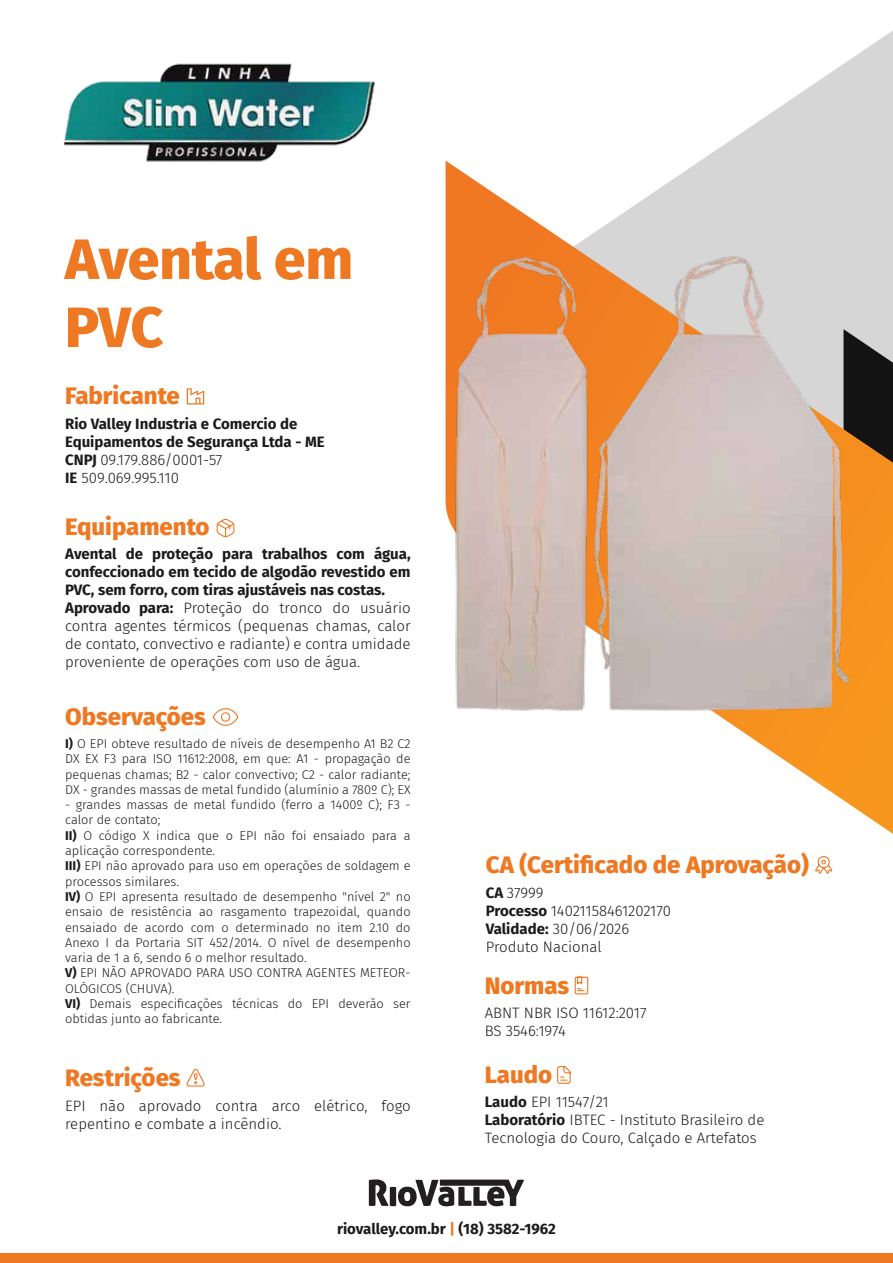
<style>
.page{position:relative;width:893px;height:1263px;background:#fff}
.page>*{position:absolute;margin:0;border:0;box-sizing:border-box;transform-origin:0 0}
.t1{font:800 56.7px/68.1px "Fira Sans";letter-spacing:-.005em;color:#ef7823}
.t2{font:800 24px "Fira Sans";color:#ef7822}
.t3{font:300 15px/18px "Fira Sans";color:#1c1a1a}
.t4{font:700 15px/18px "Fira Sans";color:#1c1a1a}
.t5{font:300 12.75px/15.3px "Fira Sans";color:#1c1a1a;text-align:justify}
.s1{font-weight:300}
.s2{font-weight:700}
.s3{color:#ef7822}
</style>
<div class="page">
<div style="left:0;top:1253px;width:893px;height:10px;background:#ef7822"></div>
<svg style="left:700px;top:30px;width:193px;height:131px"></svg>
<svg style="left:446px;top:161px;width:447px;height:673px"></svg>
<img style="left:64px;top:63px;width:311px;height:99px">
<svg style="left:574px;top:976px;width:15px;height:19px"></svg>
<svg style="left:557px;top:1066px;width:14px;height:18px"></svg>
<svg style="left:187px;top:388px;width:17px;height:16px"></svg>
<svg style="left:216px;top:518px;width:19px;height:20px"></svg>
<svg style="left:213px;top:708px;width:26px;height:18px"></svg>
<div style="left:221px;top:712px;width:9px;height:10px;border:1px solid #ef7822;border-radius:50%"></div>
<svg style="left:187px;top:1069px;width:18px;height:18px"></svg>
<svg style="left:815px;top:856px;width:18px;height:18px"></svg>
<svg style="left:369px;top:1179px;width:155px;height:27px"></svg>
<img style="left:445px;top:240px;width:413px;height:486px">
<h1 class="t1" style="left:65px;top:220px;width:290px">Avental em<br>PVC</h1>
<h2 class="t2" style="left:65px;top:375px;width:116px">Fabricante</h2>
<p class="t4" style="left:65px;top:414px;width:261px">Rio Valley Industria e Comercio de<br>Equipamentos de Segurança Ltda - ME<br>CNPJ <span class="s1">09.179.886/0001-57<br></span>IE <span class="s1">509.069.995.110</span></p>
<h2 class="t2" style="left:65px;top:505px;width:146px">Equipamento</h2>
<p class="t3" style="left:65px;top:545px;width:347px"><span class="s2">Avental de proteção para trabalhos com água, confeccionado em tecido de algodão revestido em PVC, sem forro, com tiras ajustáveis nas costas.<br>Aprovado para:</span> Proteção do tronco do usuário contra agentes térmicos (pequenas chamas, calor de contato, convectivo e radiante) e contra umidade proveniente de operações com uso de água.</p>
<h2 class="t2" style="left:65px;top:696px;width:142px">Observações</h2>
<p class="t5" style="left:65px;top:736px;width:347px"><span class="s2">I)</span> O EPI obteve resultado de níveis de desempenho A1 B2 C2<br>DX EX F3 para ISO 11612:2008, em que: A1 - propagação de pequenas chamas; B2 - calor convectivo; C2 - calor radiante; DX - grandes massas de metal fundido (alumínio a 780º C); EX</p>
<p class="t5" style="left:65px;top:797px;width:347px;text-align:left">- grandes massas de metal fundido (ferro a 1400º C); F3 - calor de contato;<br><span class="s2">II)</span> O código X indica que o EPI não foi ensaiado para a aplicação correspondente.<br><span class="s2">III)</span> EPI não aprovado para uso em operações de soldagem e processos similares.<br><span class="s2">IV)</span> O EPI apresenta resultado de desempenho "nível 2" no ensaio de resistência ao rasgamento trapezoidal, quando ensaiado de acordo com o determinado no item 2.10 do Anexo I da Portaria SIT 452/2014. O nível de desempenho varia de 1 a 6, sendo 6 o melhor resultado.<br><span class="s2">V)</span> EPI NÃO APROVADO PARA USO CONTRA AGENTES METEOR-OLÓGICOS (CHUVA).<br><span class="s2">VI)</span> Demais especificações técnicas do EPI deverão ser obtidas junto ao fabricante.</p>
<h2 class="t2" style="left:65px;top:1057px;width:117px">Restrições</h2>
<p class="t3" style="left:65px;top:1096px;width:347px">EPI não aprovado contra arco elétrico, fogo repentino e combate a incêndio.</p>
<h2 class="t2" style="left:486px;top:844px;width:325px">CA (Certificado de Aprovação)</h2>
<p class="t3" style="left:486px;top:883px;width:187px"><span class="s2">CA</span> 37999<br><span class="s2">Processo</span> 14021158461202170<br><span class="s2">Validade:</span> 30/06/2026<br>Produto Nacional</p>
<h2 class="t2" style="left:485px;top:965px;width:86px">Normas</h2>
<p class="t3" style="left:485px;top:1003px;width:163px">ABNT NBR ISO 11612:2017<br>BS 3546:1974</p>
<h2 class="t2" style="left:485px;top:1053px;width:69px">Laudo</h2>
<p class="t3" style="left:485px;top:1093px;width:281px"><span class="s2">Laudo</span> EPI 11547/21<br><span class="s2">Laboratório</span> IBTEC - Instituto Brasileiro de<br>Tecnologia do Couro, Calçado e Artefatos</p>
<p class="t4" style="left:337px;top:1219px;width:220px">riovalley.com.br <span class="s3">|</span> (18) 3582-1962</p>
</div>
